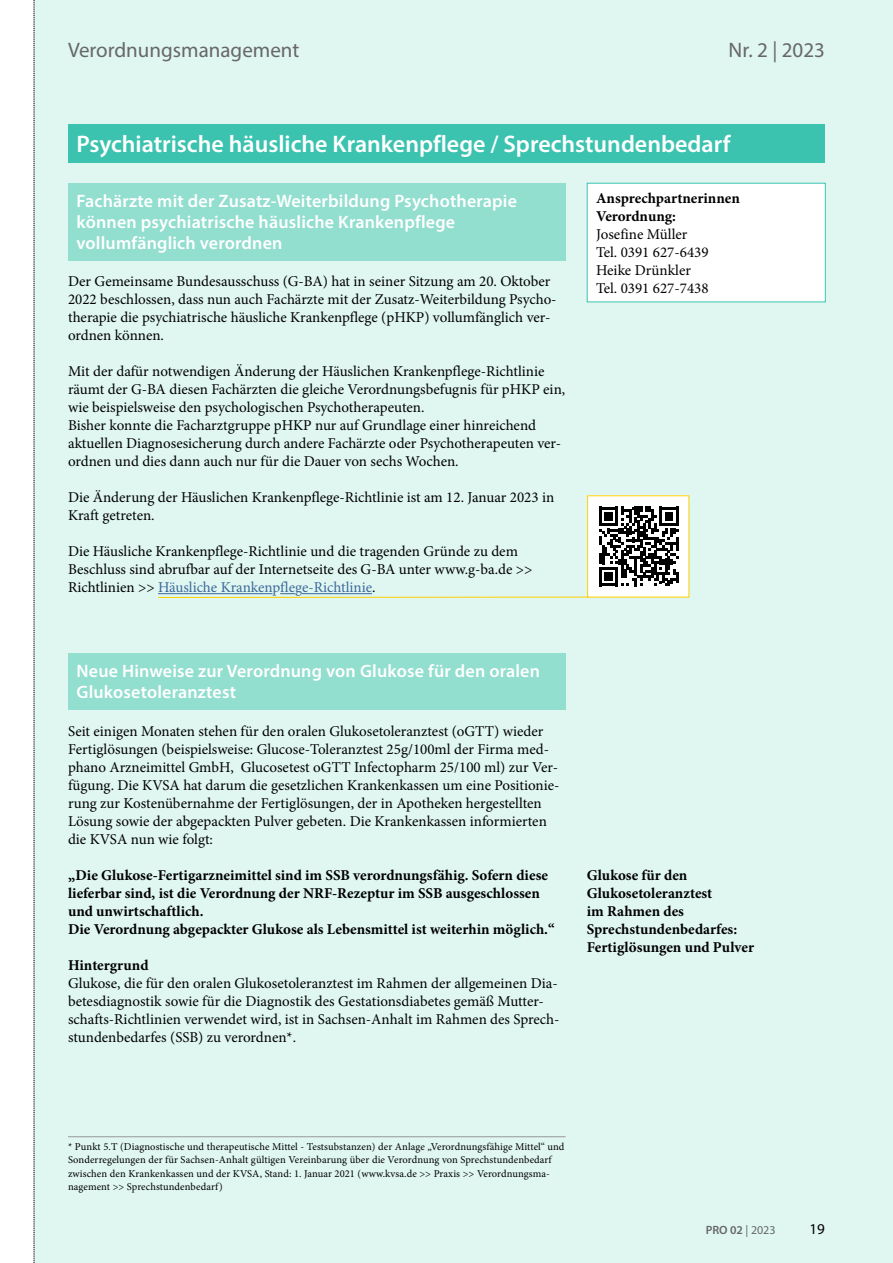
<style>
.page{position:relative;width:893px;height:1263px;background:#fff}
.page>*{position:absolute;margin:0;border:0;box-sizing:border-box;transform-origin:0 0}
.t1{font:600 24px "Myriad Pro";color:#fff}
.t2{font:21px "Myriad Pro";color:#676767}
.t3{font:600 18px/21px "Myriad Pro";letter-spacing:.01em;color:#fff}
.t4{font:15px/18px "Minion Pro";color:#000}
.t5{font:700 15px/18px "Minion Pro";color:#000}
.t6{font:15px "Myriad Pro";color:#000}
.t7{font:600 12px "Myriad Pro";color:#676767}
.t8{font:10.5px/13.5px "Minion Pro";letter-spacing:.01em;color:#000}
.s1{color:#3c689a}
.s2{font-weight:400}
</style>
<div class="page">
<div style="left:34px;top:0;width:859px;height:1263px;background:#dff6f1"></div>
<svg style="left:34px;top:0;width:1px;height:1263px"></svg>
<div style="left:68px;top:124px;width:757px;height:38px;background:#3bc3b0"></div>
<div style="left:68px;top:183px;width:498px;height:77px;background:#92decf"></div>
<hr style="left:158px;top:593px;width:115px;height:1px;background:#3c689a">
<svg style="left:280px;top:593px;width:15px;height:1px"></svg>
<hr style="left:302px;top:593px;width:70px;height:1px;background:#3c689a">
<div style="left:68px;top:653px;width:498px;height:56px;background:#92decf"></div>
<div style="left:587px;top:183px;width:238px;height:119px;background:#fff"></div>
<div style="left:587px;top:183px;width:239px;height:119px;border:1px solid #3bc3b0"></div>
<div style="left:588px;top:496px;width:101px;height:101px;background:#fff"></div>
<svg style="left:599px;top:507px;width:79px;height:79px"></svg>
<hr style="left:158px;top:597px;width:431px;height:1px;background:#fdd000">
<hr style="left:68px;top:1136px;width:498px;height:1px;background:#989898">
<h2 class="t2" style="left:68px;top:37px;width:233px">Verordnungsmanagement</h2>
<h2 class="t2" style="left:729px;top:37px;width:98px">Nr. 2 | 2023</h2>
<h1 class="t1" style="left:77px;top:129px;width:655px">Psychiatrische häusliche Krankenpflege / Sprechstundenbedarf</h1>
<p class="t3" style="left:77px;top:190px;width:442px">Fachärzte mit der Zusatz-Weiterbildung Psychotherapie können psychiatrische häusliche Krankenpflege vollumfänglich verordnen</p>
<p class="t4" style="left:68px;top:272px;width:490px">Der Gemeinsame Bundesausschuss (G-BA) hat in seiner Sitzung am 20. Oktober 2022 beschlossen, dass nun auch Fachärzte mit der Zusatz-Weiterbildung Psycho&shy;therapie die psychiatrische häusliche Krankenpflege (pHKP) vollumfänglich ver&shy;ordnen können.</p>
<p class="t4" style="left:68px;top:362px;width:499px">Mit der dafür notwendigen Änderung der Häuslichen Krankenpflege-Richtlinie räumt der G-BA diesen Fachärzten die gleiche Verordnungsbefugnis für pHKP ein, wie beispielsweise den psychologischen Psychotherapeuten.<br>Bisher konnte die Facharztgruppe pHKP nur auf Grundlage einer hinreichend aktuellen Diagnosesicherung durch andere Fachärzte oder Psychotherapeuten ver&shy;ordnen und dies dann auch nur für die Dauer von sechs Wochen.</p>
<p class="t4" style="left:68px;top:488px;width:488px">Die Änderung der Häuslichen Krankenpflege-Richtlinie ist am 12. Januar 2023 in<br>Kraft getreten.</p>
<p class="t4" style="left:68px;top:542px;width:466px">Die Häusliche Krankenpflege-Richtlinie und die tragenden Gründe zu dem<br>Beschluss sind abrufbar auf der Internetseite des G-BA unter www.g-ba.de &gt;&gt;<br>Richtlinien &gt;&gt; <span class="s1">Häusliche Krankenpflege-Richtlinie</span>.</p>
<p class="t5" style="left:596px;top:189px;width:145px">Ansprechpartnerinnen<br>Verordnung:</p>
<p class="t4" style="left:596px;top:225px;width:114px">Josefine Müller<br>Tel. 0391 627-6439<br>Heike Drünkler<br>Tel. 0391 627-7438</p>
<p class="t3" style="left:77px;top:660px;width:465px">Neue Hinweise zur Verordnung von Glukose für den oralen<br>Glukosetoleranztest</p>
<p class="t4" style="left:68px;top:722px;width:493px">Seit einigen Monaten stehen für den oralen Glukosetoleranztest (oGTT) wieder Fertiglösungen (beispielsweise: Glucose-Toleranztest 25g/100ml der Firma med&shy;phano Arzneimittel GmbH, Glucosetest oGTT Infectopharm 25/100 ml) zur Ver&shy;fügung. Die KVSA hat darum die gesetzlichen Krankenkassen um eine Positionie&shy;rung zur Kostenübernahme der Fertiglösungen, der in Apotheken hergestellten Lösung sowie der abgepackten Pulver gebeten. Die Krankenkassen informierten die KVSA nun wie folgt:</p>
<p class="t5" style="left:68px;top:866px;width:488px">„Die Glukose-Fertigarzneimittel sind im SSB verordnungsfähig. Sofern diese lieferbar sind, ist die Verordnung der NRF-Rezeptur im SSB ausgeschlossen und unwirtschaftlich.<br>Die Verordnung abgepackter Glukose als Lebensmittel ist weiterhin möglich.“</p>
<p class="t5" style="left:68px;top:956px;width:82px">Hintergrund</p>
<p class="t4" style="left:68px;top:974px;width:493px">Glukose, die für den oralen Glukosetoleranztest im Rahmen der allgemeinen Dia&shy;betesdiagnostik sowie für die Diagnostik des Gestationsdiabetes gemäß Mutter&shy;schafts-Richtlinien verwendet wird, ist in Sachsen-Anhalt im Rahmen des Sprech&shy;stundenbedarfes (SSB) zu verordnen*.</p>
<p class="t5" style="left:587px;top:866px;width:169px">Glukose für den<br>Glukosetoleranztest<br>im Rahmen des<br>Sprechstundenbedarfes:<br>Fertiglösungen und Pulver</p>
<p class="t8" style="left:68px;top:1140px;width:498px">* Punkt 5.T (Diagnostische und therapeutische Mittel - Testsubstanzen) der Anlage „Verordnungsfähige Mittel“ und Sonderregelungen der für Sachsen-Anhalt gültigen Vereinbarung über die Verordnung von Sprechstundenbedarf zwischen den Krankenkassen und der KVSA, Stand: 1. Januar 2021 (www.kvsa.de &gt;&gt; Praxis &gt;&gt; Verordnungsma&shy;nagement &gt;&gt; Sprechstundenbedarf)</p>
<p class="t7" style="left:706px;top:1222px;width:71px">PRO 02 <span class="s2">| 2023</span></p>
<p class="t6" style="left:809px;top:1220px;width:17px">19</p>
</div>
